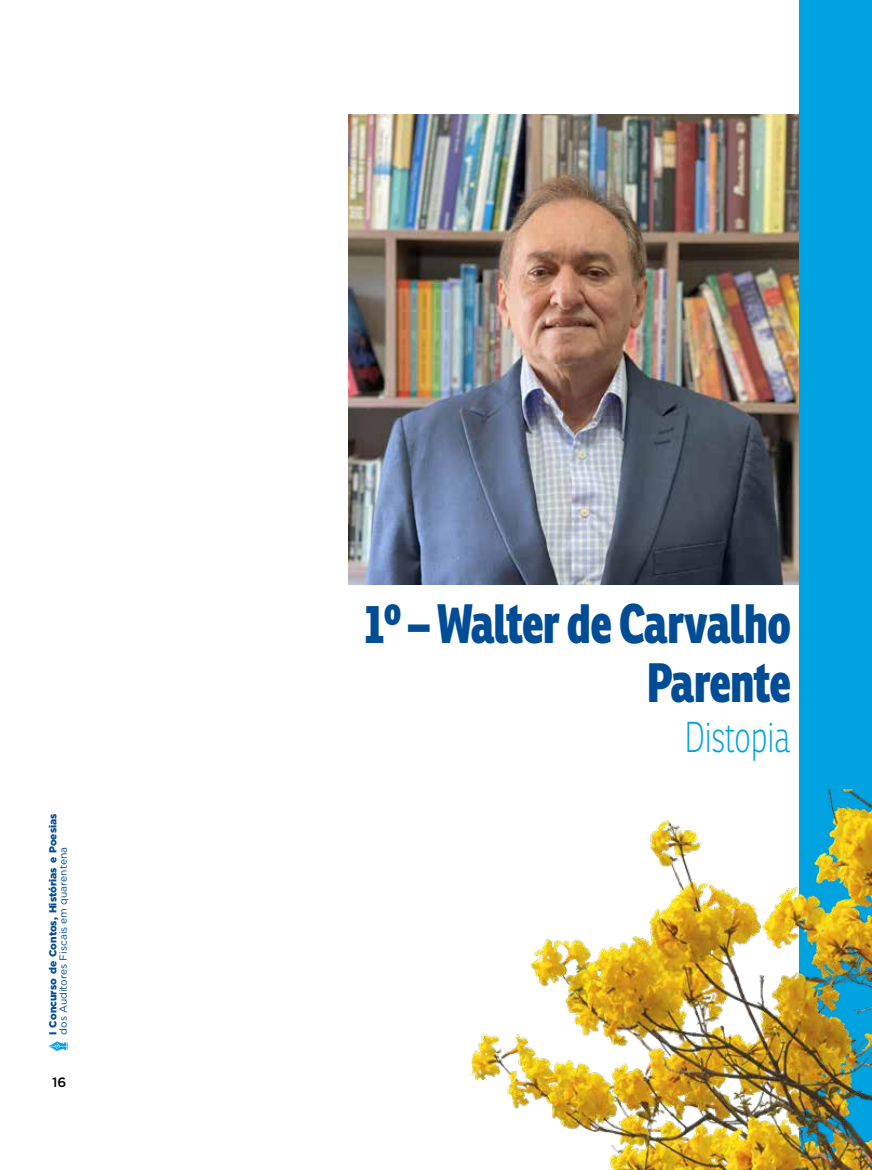
<style>
.page{position:relative;width:872px;height:1170px;background:#fff}
.page>*{position:absolute;margin:0;border:0;box-sizing:border-box;transform-origin:0 0}
.t1{font:800 53.85px/59.2px "Ronnia";letter-spacing:-.02em;color:#004d95;text-align:right;scale:.8 1}
.t2{font:100 42px "Ronnia";letter-spacing:-.02em;color:#00a3df;scale:.8 1}
.t3{font:500 13.5px "Gotham";color:#000}
.t4{font:900 10.2px "Gotham";color:#004d95}
.t5{font:10.2px "Gotham";color:#004d95}
</style>
<div class="page">
<svg style="left:48px;top:1041px;width:20px;height:9px"></svg>
<img style="left:349px;top:115px;width:450px;height:470px">
<div style="left:799px;top:0;width:73px;height:1169px;background:#00a3df"></div>
<img style="left:471px;top:789px;width:400px;height:380px">
<p class="t4" style="left:46px;top:1034px;width:223px;rotate:-90deg">I Concurso de Contos, Histórias e Poesias</p>
<p class="t5" style="left:57px;top:1034px;width:189px;rotate:-90deg">dos Auditores Fiscais em quarentena</p>
<h3 class="t3" style="left:52px;top:1073px;width:16px">16</h3>
<h1 class="t1" style="left:364px;top:593px;width:535px">1º – Walter de Carvalho<br>Parente</h1>
<h2 class="t2" style="left:684px;top:713px;width:135px">Distopia</h2>
</div>
